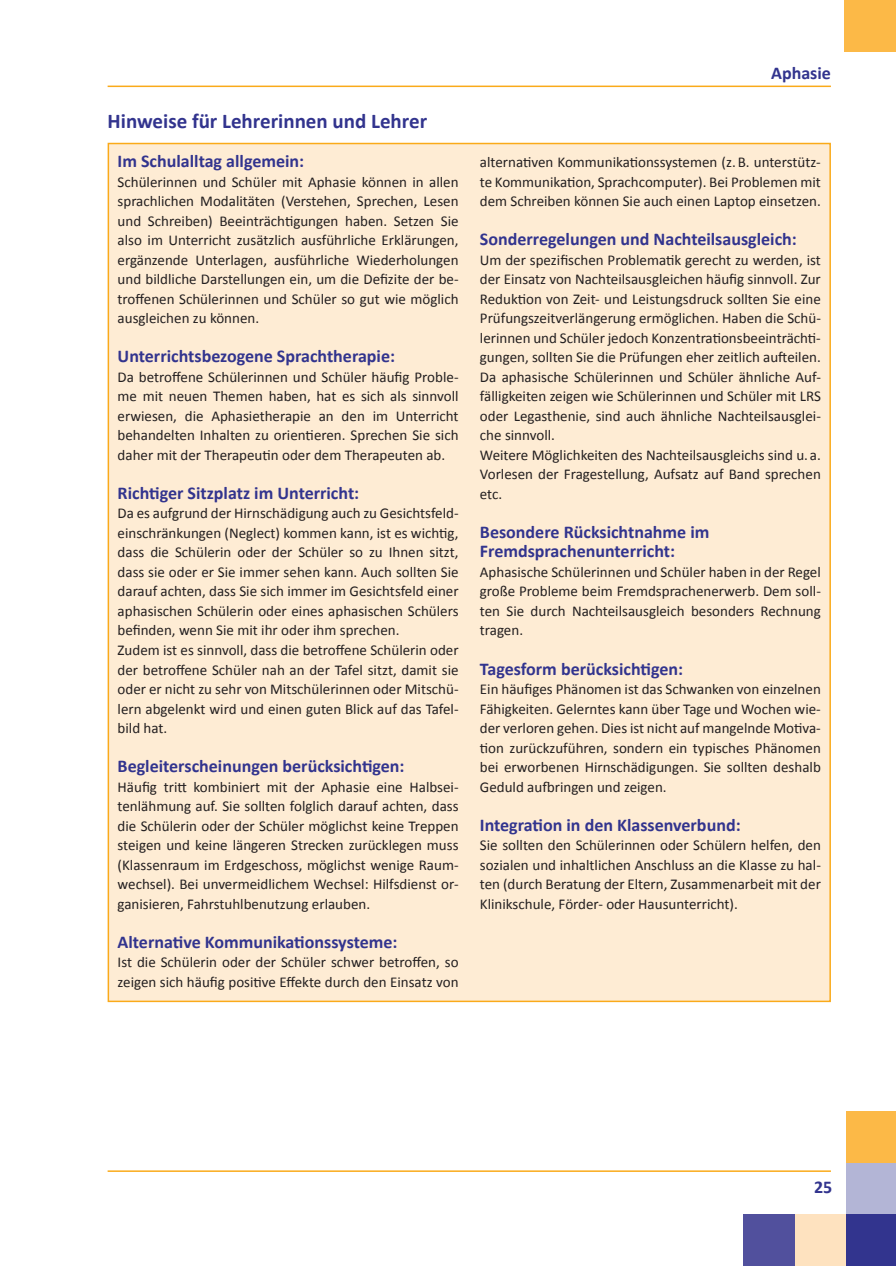
<style>
.page{position:relative;width:896px;height:1266px;background:#fff}
.page>*{position:absolute;margin:0;border:0;box-sizing:border-box;transform-origin:0 0}
.t1{font:700 21px "Calibri";color:#32348e}
.t2{font:700 18px/19.5px "Calibri";color:#32348e}
.t3{font:15px/19.5px "Calibri";color:#231f20;text-align:justify}
</style>
<div class="page">
<hr style="left:108px;top:86px;width:722px;height:1px;background:#faaa1a">
<hr style="left:108px;top:1170px;width:722px;height:1px;background:#faaa1a">
<div style="left:843px;top:0;width:52px;height:52px;background:#fcb947"></div>
<div style="left:845px;top:1213px;width:50px;height:52px;background:#32348e"></div>
<div style="left:845px;top:1162px;width:50px;height:51px;background:#b3b5d6"></div>
<div style="left:845px;top:1111px;width:50px;height:51px;background:#fcb947"></div>
<div style="left:794px;top:1213px;width:51px;height:52px;background:#fee2bf"></div>
<div style="left:743px;top:1213px;width:51px;height:52px;background:#51509d"></div>
<div style="left:108px;top:143px;width:722px;height:858px;background:#feecd4"></div>
<h1 class="t1" style="left:108px;top:108px;width:321px">Hinweise für Lehrerinnen und Lehrer</h1>
<p class="t2" style="left:118px;top:151px;width:188px">Im Schulalltag allgemein:</p>
<p class="t3" style="left:118px;top:171px;width:342px">Schülerinnen und Schüler mit Aphasie können in allen sprachlichen Modalitäten (Verstehen, Sprechen, Lesen und Schreiben) Beeinträchtigungen haben. Setzen Sie also im Unterricht zusätzlich ausführliche Erklärungen, ergänzende Unterlagen, ausführliche Wiederholungen und bildliche Darstellungen ein, um die Defizite der be&shy;troffenen Schülerinnen und Schüler so gut wie möglich ausgleichen zu können.</p>
<p class="t2" style="left:118px;top:346px;width:279px">Unterrichtsbezogene Sprachtherapie:</p>
<p class="t3" style="left:118px;top:366px;width:342px">Da betroffene Schülerinnen und Schüler häufig Proble&shy;me mit neuen Themen haben, hat es sich als sinnvoll erwiesen, die Aphasietherapie an den im Unterricht behandelten Inhalten zu orientieren. Sprechen Sie sich daher mit der Therapeutin oder dem Therapeuten ab.</p>
<p class="t2" style="left:118px;top:482px;width:243px">Richtiger Sitzplatz im Unterricht:</p>
<p class="t3" style="left:118px;top:503px;width:342px;text-align:left">Da es aufgrund der Hirnschädigung auch zu Gesichtsfeld&shy;einschränkungen (Neglect) kommen kann, ist es wichtig, dass die Schülerin oder der Schüler so zu Ihnen sitzt, dass sie oder er Sie immer sehen kann. Auch sollten Sie darauf achten, dass Sie sich immer im Gesichtsfeld einer aphasischen Schülerin oder eines aphasischen Schülers befinden, wenn Sie mit ihr oder ihm sprechen.<br>Zudem ist es sinnvoll, dass die betroffene Schülerin oder der betroffene Schüler nah an der Tafel sitzt, damit sie oder er nicht zu sehr von Mitschülerinnen oder Mitschü&shy;lern abgelenkt wird und einen guten Blick auf das Tafel&shy;bild hat.</p>
<p class="t2" style="left:118px;top:755px;width:288px">Begleiterscheinungen berücksichtigen:</p>
<p class="t3" style="left:118px;top:776px;width:342px">Häufig tritt kombiniert mit der Aphasie eine Halbsei&shy;tenlähmung auf. Sie sollten folglich darauf achten, dass die Schülerin oder der Schüler möglichst keine Treppen steigen und keine längeren Strecken zurücklegen muss (Klassenraum im Erdgeschoss, möglichst wenige Raum&shy;wechsel). Bei unvermeidlichem Wechsel: Hilfsdienst or&shy;ganisieren, Fahrstuhlbenutzung erlauben.</p>
<p class="t2" style="left:118px;top:931px;width:281px">Alternative Kommunikationssysteme:</p>
<p class="t3" style="left:118px;top:951px;width:342px">Ist die Schülerin oder der Schüler schwer betroffen, so zeigen sich häufig positive Effekte durch den Einsatz von</p>
<p class="t2" style="left:771px;top:62px;width:61px">Aphasie</p>
<p class="t3" style="left:480px;top:152px;width:342px">alternativen Kommunikationssystemen (z.B. unterstütz&shy;te Kommunikation, Sprachcomputer). Bei Problemen mit dem Schreiben können Sie auch einen Laptop einsetzen.</p>
<p class="t2" style="left:480px;top:229px;width:318px">Sonderregelungen und Nachteilsausgleich:</p>
<p class="t3" style="left:480px;top:249px;width:342px;text-align:left">Um der spezifischen Problematik gerecht zu werden, ist der Einsatz von Nachteilsausgleichen häufig sinnvoll. Zur Reduktion von Zeit- und Leistungsdruck sollten Sie eine Prüfungszeitverlängerung ermöglichen. Haben die Schü&shy;lerinnen und Schüler jedoch Konzentrationsbeeinträchti&shy;gungen, sollten Sie die Prüfungen eher zeitlich aufteilen.<br>Da aphasische Schülerinnen und Schüler ähnliche Auf&shy;fälligkeiten zeigen wie Schülerinnen und Schüler mit LRS oder Legasthenie, sind auch ähnliche Nachteilsausglei&shy;che sinnvoll.<br>Weitere Möglichkeiten des Nachteilsausgleichs sind u. a.<br>Vorlesen der Fragestellung, Aufsatz auf Band sprechen etc.</p>
<p class="t2" style="left:480px;top:521px;width:231px">Besondere Rücksichtnahme im<br>Fremdsprachenunterricht:</p>
<p class="t3" style="left:480px;top:561px;width:342px">Aphasische Schülerinnen und Schüler haben in der Regel große Probleme beim Fremdsprachenerwerb. Dem soll&shy;ten Sie durch Nachteilsausgleich besonders Rechnung tragen.</p>
<p class="t2" style="left:480px;top:658px;width:205px">Tagesform berücksichtigen:</p>
<p class="t3" style="left:480px;top:678px;width:342px">Ein häufiges Phänomen ist das Schwanken von einzelnen Fähigkeiten. Gelerntes kann über Tage und Wochen wie&shy;der verloren gehen. Dies ist nicht auf mangelnde Motiva&shy;tion zurückzuführen, sondern ein typisches Phänomen bei erworbenen Hirnschädigungen. Sie sollten deshalb Geduld aufbringen und zeigen.</p>
<p class="t2" style="left:480px;top:814px;width:262px">Integration in den Klassenverbund:</p>
<p class="t3" style="left:480px;top:834px;width:342px">Sie sollten den Schülerinnen oder Schülern helfen, den sozialen und inhaltlichen Anschluss an die Klasse zu hal&shy;ten (durch Beratung der Eltern, Zusammenarbeit mit der Klinikschule, Förder- oder Hausunterricht).</p>
<p class="t2" style="left:814px;top:1176px;width:20px">25</p>
</div>
